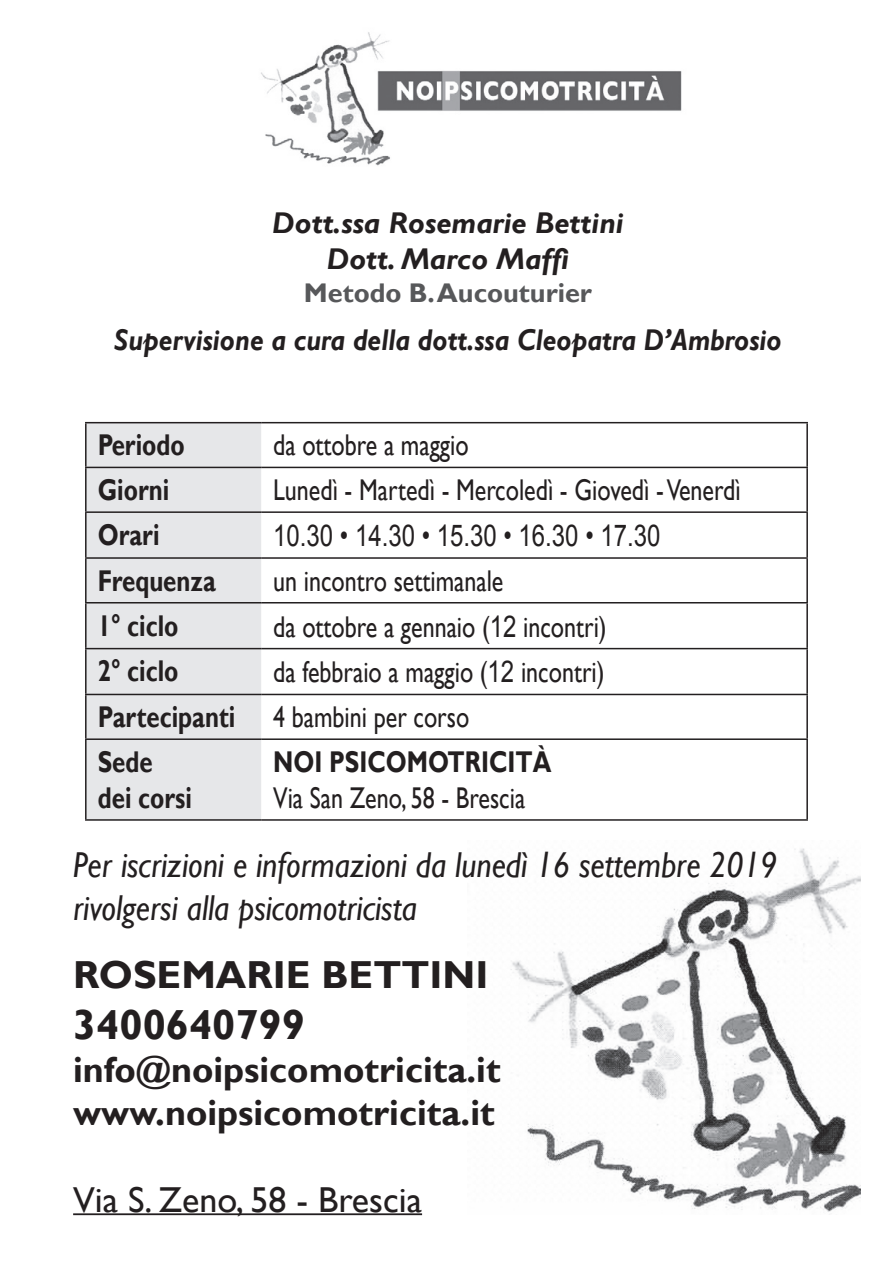
<style>
.page{position:relative;width:893px;height:1276px;background:#fff}
.page>*{position:absolute;margin:0;border:0;box-sizing:border-box;transform-origin:0 0}
.t1{font:700 42px "Gill Sans";color:#231f20}
.t2{font:700 39px "Gill Sans";color:#231f20}
.t3{font:italic 36px/43.2px "Gill Sans";color:#231f20;scale:.9 1}
.t4{font:700 36px/43.2px "Gill Sans";color:#231f20}
.t5{font:36px "Gill Sans";color:#231f20}
.t6{font:30px "Gill Sans";color:#231f20;scale:.8 1}
.t7{font:700 30px/36px "Gill Sans";color:#231f20;scale:.8 1}
.t8{font:italic 700 30px "Gill Sans";color:#231f20;scale:.9 1}
.t9{font:italic 700 30px/36px "Gill Sans";color:#231f20;text-align:center}
.t10{font:30px "Arial";color:#231f20;scale:.8 1}
.t11{font:700 27px "Gill Sans";color:#57585a}
.s1{font-family:"Arial"}
</style>
<div class="page">
<div style="left:87px;top:423px;width:174px;height:396px;background:#e6e7e9"></div>
<hr style="left:85px;top:422px;width:176px;height:1px;background:#231f20">
<hr style="left:85px;top:423px;width:2px;height:44px;background:#231f20">
<hr style="left:261px;top:422px;width:547px;height:1px;background:#231f20">
<hr style="left:806px;top:423px;width:2px;height:44px;background:#231f20">
<hr style="left:85px;top:467px;width:176px;height:1px;background:#231f20">
<hr style="left:85px;top:468px;width:2px;height:43px;background:#231f20">
<hr style="left:261px;top:467px;width:547px;height:1px;background:#231f20">
<hr style="left:806px;top:468px;width:2px;height:43px;background:#231f20">
<hr style="left:85px;top:511px;width:176px;height:2px;background:#231f20">
<hr style="left:85px;top:513px;width:2px;height:44px;background:#231f20">
<hr style="left:261px;top:511px;width:547px;height:2px;background:#231f20">
<hr style="left:806px;top:513px;width:2px;height:44px;background:#231f20">
<hr style="left:85px;top:557px;width:176px;height:2px;background:#231f20">
<hr style="left:85px;top:559px;width:2px;height:43px;background:#231f20">
<hr style="left:261px;top:557px;width:547px;height:2px;background:#231f20">
<hr style="left:806px;top:559px;width:2px;height:43px;background:#231f20">
<hr style="left:85px;top:602px;width:176px;height:1px;background:#231f20">
<hr style="left:85px;top:603px;width:2px;height:45px;background:#231f20">
<hr style="left:261px;top:602px;width:547px;height:1px;background:#231f20">
<hr style="left:806px;top:603px;width:2px;height:45px;background:#231f20">
<hr style="left:85px;top:648px;width:176px;height:1px;background:#231f20">
<hr style="left:85px;top:649px;width:2px;height:45px;background:#231f20">
<hr style="left:261px;top:648px;width:547px;height:1px;background:#231f20">
<hr style="left:806px;top:649px;width:2px;height:45px;background:#231f20">
<hr style="left:85px;top:694px;width:176px;height:1px;background:#231f20">
<hr style="left:85px;top:695px;width:2px;height:43px;background:#231f20">
<hr style="left:261px;top:694px;width:547px;height:1px;background:#231f20">
<hr style="left:806px;top:695px;width:2px;height:43px;background:#231f20">
<hr style="left:85px;top:738px;width:176px;height:2px;background:#231f20">
<hr style="left:85px;top:740px;width:2px;height:79px;background:#231f20">
<hr style="left:261px;top:738px;width:547px;height:2px;background:#231f20">
<hr style="left:806px;top:740px;width:2px;height:79px;background:#231f20">
<hr style="left:85px;top:819px;width:176px;height:1px;background:#231f20">
<hr style="left:261px;top:819px;width:547px;height:1px;background:#231f20">
<img style="left:510px;top:848px;width:351px;height:364px">
<hr style="left:73px;top:1213px;width:349px;height:2px;background:#231f20">
<img style="left:261px;top:32px;width:421px;height:134px">
<p class="t9" style="left:272px;top:206px;width:353px">Dott.ssa Rosemarie Bettini<br>Dott. Marco Maffi</p>
<p class="t11" style="left:304px;top:276px;width:290px">Metodo B. Aucouturier</p>
<p class="t8" style="left:114px;top:322px;width:743px">Supervisione a cura della dott.ssa Cleopatra D’Ambrosio</p>
<p class="t7" style="left:98px;top:428px;width:110px">Periodo</p>
<p class="t6" style="left:273px;top:428px;width:246px">da ottobre a maggio</p>
<p class="t7" style="left:98px;top:473px;width:91px">Giorni</p>
<p class="t6" style="left:273px;top:472px;width:586px">Lunedì - Martedì - Mercoledì - Giovedì - Venerdì</p>
<p class="t7" style="left:98px;top:517px;width:79px">Orari</p>
<p class="t10" style="left:273px;top:516px;width:486px">10.30 • 14.30 • 15.30 • 16.30 • 17.30</p>
<p class="t7" style="left:98px;top:563px;width:149px">Frequenza</p>
<p class="t6" style="left:273px;top:563px;width:289px">un incontro settimanale</p>
<p class="t7" style="left:98px;top:608px;width:102px">1° ciclo</p>
<p class="t6" style="left:273px;top:609px;width:418px">da ottobre a gennaio (<span class="s1">12</span> incontri)</p>
<p class="t7" style="left:98px;top:654px;width:102px">2° ciclo</p>
<p class="t6" style="left:273px;top:655px;width:416px">da febbraio a maggio (<span class="s1">12</span> incontri)</p>
<p class="t7" style="left:98px;top:700px;width:173px">Partecipanti</p>
<p class="t6" style="left:273px;top:699px;width:247px">4 bambini per corso</p>
<p class="t7" style="left:98px;top:744px;width:119px">Sede dei corsi</p>
<p class="t7" style="left:273px;top:744px;width:349px">NOI PSICOMOTRICITÀ</p>
<p class="t6" style="left:273px;top:780px;width:317px">Via San Zeno, 58 - Brescia</p>
<p class="t3" style="left:73px;top:844px;width:784px">Per iscrizioni e informazioni da lunedì 16 settembre 2019 rivolgersi alla psicomotricista</p>
<h2 class="t2" style="left:73px;top:951px;width:417px">ROSEMARIE BETTINI</h2>
<h1 class="t1" style="left:73px;top:999px;width:233px">3400640799</h1>
<p class="t4" style="left:73px;top:1049px;width:429px">info@noipsicomotricita.it www.noipsicomotricita.it</p>
<p class="t5" style="left:73px;top:1178px;width:350px">Via S. Zeno, 58 - Brescia</p>
</div>
